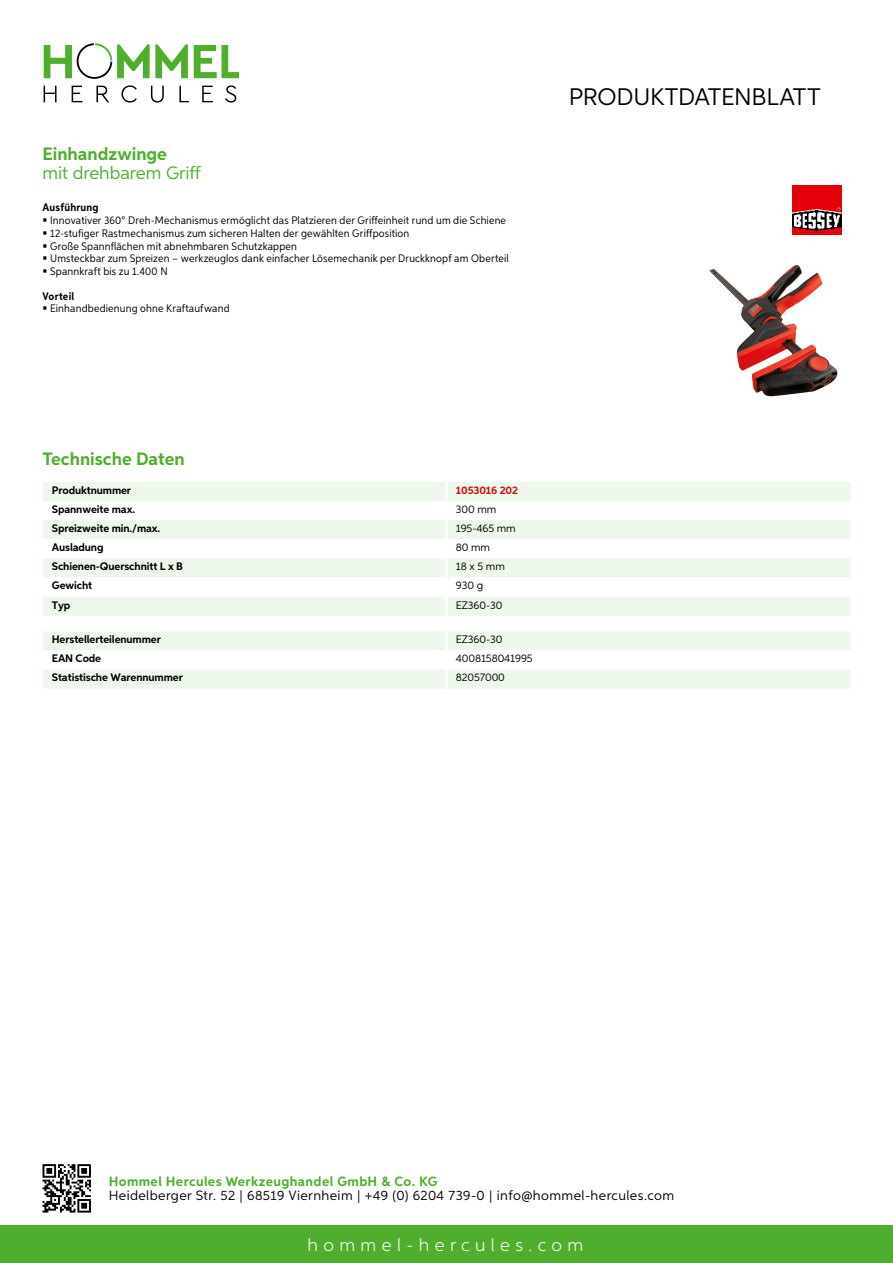
<style>
.page{position:relative;width:893px;height:1263px;background:#fff}
.page>*{position:absolute;margin:0;border:0;box-sizing:border-box;transform-origin:0 0}
.t1{font:24px "Aspira";letter-spacing:-.01em;color:#000}
.t2{font:700 18px "Aspira";color:#50ae2f}
.t3{font:300 18px "Aspira";letter-spacing:.3em;color:#fff}
.t4{font:18px "Aspira";color:#50ae2f}
.t5{font:13.5px "Aspira";letter-spacing:.03em;color:#000}
.t6{font:700 13.5px "Aspira";letter-spacing:.03em;color:#50ae2f}
.t7{font:10.95px/12.8px "Aspira Nar";letter-spacing:.015em;color:#000}
.t8{font:700 10.95px "Aspira";letter-spacing:-.01em;color:#000}
.t9{font:10.95px "Aspira";letter-spacing:-.01em;color:#000}
.t10{font:700 10.95px "Aspira Nar";letter-spacing:.02em;color:#000}
.t11{font:700 10.95px "Aspira";letter-spacing:-.01em;color:#cd1013}
</style>
<div class="page">
<div style="left:0;top:1226px;width:893px;height:37px;background:#50ae2f"></div>
<svg style="left:43px;top:1164px;width:48px;height:48px"></svg>
<svg style="left:194px;top:45px;width:45px;height:33px"></svg>
<svg style="left:44px;top:43px;width:144px;height:36px"></svg>
<svg style="left:44px;top:86px;width:13px;height:16px"></svg>
<svg style="left:72px;top:86px;width:10px;height:16px"></svg>
<svg style="left:96px;top:86px;width:13px;height:16px"></svg>
<svg style="left:121px;top:85px;width:16px;height:18px"></svg>
<svg style="left:151px;top:86px;width:13px;height:17px"></svg>
<svg style="left:179px;top:86px;width:10px;height:16px"></svg>
<svg style="left:202px;top:86px;width:11px;height:16px"></svg>
<svg style="left:225px;top:85px;width:11px;height:18px"></svg>
<div style="left:43px;top:482px;width:807px;height:134px;background:#eef7eb"></div>
<svg style="left:43px;top:501px;width:807px;height:96px"></svg>
<hr style="left:445px;top:482px;width:3px;height:19px;background:#fff">
<hr style="left:445px;top:501px;width:3px;height:19px;background:#fff">
<hr style="left:445px;top:520px;width:3px;height:19px;background:#fff">
<hr style="left:445px;top:539px;width:3px;height:19px;background:#fff">
<hr style="left:445px;top:558px;width:3px;height:19px;background:#fff">
<hr style="left:445px;top:577px;width:3px;height:20px;background:#fff">
<hr style="left:445px;top:597px;width:3px;height:19px;background:#fff">
<svg style="left:43px;top:631px;width:807px;height:58px"></svg>
<hr style="left:445px;top:669px;width:3px;height:20px;background:#fff">
<img style="left:709px;top:265px;width:129px;height:131px">
<div style="left:792px;top:185px;width:50px;height:50px;background:#e3000b"></div>
<img style="left:792px;top:207px;width:50px;height:24px">
<h2 class="t2" style="left:43px;top:142px;width:126px">Einhandzwinge</h2>
<h2 class="t4" style="left:43px;top:162px;width:160px">mit drehbarem Griff</h2>
<p class="t10" style="left:43px;top:201px;width:58px">Ausführung</p>
<p class="t7" style="left:50px;top:214px;width:460px">Innovativer 360° Dreh-Mechanismus ermöglicht das Platzieren der Griffeinheit rund um die Schiene 12-stufiger Rastmechanismus zum sicheren Halten der gewählten Griffposition<br>Große Spannflächen mit abnehmbaren Schutzkappen<br>Umsteckbar zum Spreizen – werkzeuglos dank einfacher Lösemechanik per Druckknopf am Oberteil Spannkraft bis zu 1.400 N</p>
<p class="t10" style="left:43px;top:289px;width:33px">Vorteil</p>
<p class="t7" style="left:50px;top:302px;width:181px">Einhandbedienung ohne Kraftaufwand</p>
<h1 class="t1" style="left:569px;top:82px;width:253px">Produktdatenblatt</h1>
<h2 class="t2" style="left:43px;top:448px;width:144px">Technische Daten</h2>
<p class="t8" style="left:52px;top:483px;width:81px">Produktnummer</p>
<p class="t11" style="left:456px;top:483px;width:64px">1053016 202</p>
<p class="t8" style="left:52px;top:502px;width:85px">Spannweite max.</p>
<p class="t9" style="left:456px;top:502px;width:42px">300 mm</p>
<p class="t8" style="left:52px;top:521px;width:110px">Spreizweite min./max.</p>
<p class="t9" style="left:456px;top:522px;width:61px">195-465 mm</p>
<p class="t8" style="left:52px;top:541px;width:53px">Ausladung</p>
<p class="t9" style="left:456px;top:541px;width:36px">80 mm</p>
<p class="t8" style="left:52px;top:560px;width:133px">Schienen-Querschnitt L x B</p>
<p class="t9" style="left:456px;top:560px;width:50px">18 x 5 mm</p>
<p class="t8" style="left:52px;top:579px;width:42px">Gewicht</p>
<p class="t9" style="left:456px;top:579px;width:29px">930 g</p>
<p class="t8" style="left:52px;top:598px;width:20px">Typ</p>
<p class="t9" style="left:456px;top:598px;width:48px">EZ360-30</p>
<p class="t8" style="left:52px;top:633px;width:111px">Herstellerteilenummer</p>
<p class="t9" style="left:456px;top:633px;width:48px">EZ360-30</p>
<p class="t8" style="left:52px;top:652px;width:51px">EAN Code</p>
<p class="t9" style="left:456px;top:652px;width:78px">4008158041995</p>
<p class="t8" style="left:52px;top:671px;width:132px">Statistische Warennummer</p>
<p class="t9" style="left:456px;top:671px;width:51px">82057000</p>
<p class="t6" style="left:109px;top:1172px;width:330px">Hommel Hercules Werkzeughandel GmbH &amp; Co. KG</p>
<p class="t5" style="left:109px;top:1187px;width:567px">Heidelberger Str. 52 | 68519 Viernheim | +49 (0) 6204 739-0 | info@hommel-hercules.com</p>
<h2 class="t3" style="left:307px;top:1234px;width:277px">hommel-hercules.com</h2>
</div>
